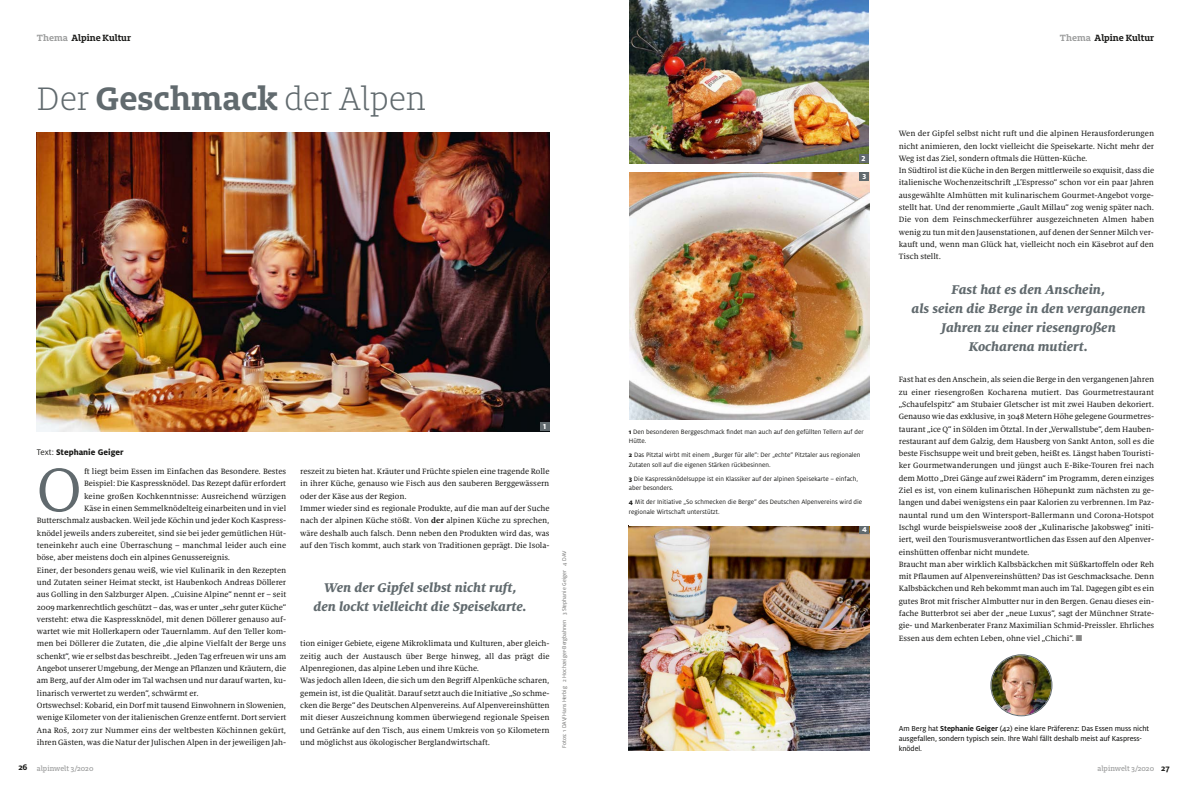
<style>
.page{position:relative;width:1191px;height:794px;background:#fff}
.page>*{position:absolute;margin:0;border:0;box-sizing:border-box;transform-origin:0 0}
.t1{font:67.6px "Milo Serif OT";color:#616a6e}
.t2{font:300 36px "Milo Slab OT";color:#616a6e}
.t3{font:italic 800 14px/19px "Milo Serif OT";color:#616a6e;text-align:center}
.t4{font:700 10px "Milo Slab OT";color:#1a1a18}
.t5{font:800 9px "Milo OT";color:#1a1a18}
.t6{font:8.5px/12.3px "Milo Serif OT Text";letter-spacing:-.005em;color:#1a1a18}
.t7{font:8px/10px "Milo OT Text";letter-spacing:-.01em;color:#1a1a18}
.t8{font:500 8px "Milo Slab OT";color:#9c9d9d}
.t9{font:800 8px "Milo OT";color:#fff}
.t10{font:7px/9.5px "Milo OT";color:#1a1a18}
.t11{font:6px "Milo OT";color:#6f6f6e}
.s1{color:#9c9d9d}
.s2{font-weight:700}
.s3{font-weight:400}
.s4{font-family:"Milo OT";font-weight:700;font-size:9px;color:#1a1a18}
.s5{font-family:"Milo Serif OT";font-weight:700}
.s6{font-weight:800}
.s7{color:#878786}
.s8{font-family:"Milo OT";font-weight:700}
</style>
<div class="page">
<img style="left:37px;top:132px;width:512px;height:299px">
<img style="left:629px;top:0;width:239px;height:163px">
<img style="left:629px;top:172px;width:240px;height:248px">
<img style="left:629px;top:526px;width:240px;height:224px">
<div style="left:539px;top:422px;width:10px;height:9px;background:#616a6e"></div>
<div style="left:859px;top:172px;width:10px;height:9px;background:#616a6e"></div>
<div style="left:859px;top:525px;width:10px;height:9px;background:#616a6e"></div>
<div style="left:858px;top:154px;width:10px;height:9px;background:#616a6e"></div>
<img style="left:990px;top:654px;width:62px;height:62px">
<p class="t4" style="left:37px;top:34px;width:96px"><span class="s1">Thema</span> Alpine Kultur</p>
<h2 class="t2" style="left:37px;top:86px;width:391px">Der <span class="s2">Geschmack</span> der Alpen</h2>
<p class="t5" style="left:37px;top:449px;width:88px"><span class="s3">Text:</span> Stephanie Geiger</p>
<h1 class="t1" style="left:37px;top:464px;width:46px">O</h1>
<p class="t6" style="left:84px;top:466px;width:203px">ft liegt beim Essen im Einfachen das Besondere. Bestes</p>
<p class="t6" style="left:84px;top:478px;width:203px">Beispiel: Die Kaspressknödel. Das Rezept dafür erfordert</p>
<p class="t6" style="left:84px;top:490px;width:203px">keine großen Kochkenntnisse: Ausreichend würzigen</p>
<p class="t6" style="left:84px;top:503px;width:204px">Käse in einen Semmelknödelteig einarbeiten und in viel</p>
<p class="t6" style="left:37px;top:515px;width:251px">Butterschmalz ausbacken. Weil jede Köchin und jeder Koch Kaspress-</p>
<p class="t6" style="left:37px;top:527px;width:251px">knödel jeweils anders zubereitet, sind sie bei jeder gemütlichen Hüt-</p>
<p class="t6" style="left:37px;top:539px;width:251px">teneinkehr auch eine Überraschung – manchmal leider auch eine</p>
<p class="t6" style="left:37px;top:552px;width:195px">böse, aber meistens doch ein alpines Genussereignis.</p>
<p class="t6" style="left:37px;top:564px;width:251px">Einer, der besonders genau weiß, wie viel Kulinarik in den Rezepten</p>
<p class="t6" style="left:37px;top:576px;width:251px">und Zutaten seiner Heimat steckt, ist Haubenkoch Andreas Döllerer</p>
<p class="t6" style="left:37px;top:589px;width:251px">aus Golling in den Salzburger Alpen. „Cuisine Alpine“ nennt er – seit</p>
<p class="t6" style="left:37px;top:601px;width:251px">2009 markenrechtlich geschützt – das, was er unter „sehr guter Küche“</p>
<p class="t6" style="left:37px;top:613px;width:251px">versteht: etwa die Kaspressknödel, mit denen Döllerer genauso auf-</p>
<p class="t6" style="left:37px;top:626px;width:251px">wartet wie mit Hollerkapern oder Tauernlamm. Auf den Teller kom-</p>
<p class="t6" style="left:37px;top:638px;width:251px">men bei Döllerer die Zutaten, die „die alpine Vielfalt der Berge uns</p>
<p class="t6" style="left:37px;top:650px;width:251px">schenkt“, wie er selbst das beschreibt. „Jeden Tag erfreuen wir uns am</p>
<p class="t6" style="left:37px;top:662px;width:251px">Angebot unserer Umgebung, der Menge an Pflanzen und Kräutern, die</p>
<p class="t6" style="left:37px;top:675px;width:251px">am Berg, auf der Alm oder im Tal wachsen und nur darauf warten, ku-</p>
<p class="t6" style="left:37px;top:687px;width:163px">linarisch verwertet zu werden“, schwärmt er.</p>
<p class="t6" style="left:37px;top:699px;width:251px">Ortswechsel: Kobarid, ein Dorf mit tausend Einwohnern in Slowenien,</p>
<p class="t6" style="left:37px;top:712px;width:251px">wenige Kilometer von der italienischen Grenze entfernt. Dort serviert</p>
<p class="t6" style="left:37px;top:724px;width:251px">Ana Roš, 2017 zur Nummer eins der weltbesten Köchinnen gekürt,</p>
<p class="t6" style="left:37px;top:736px;width:251px">ihren Gästen, was die Natur der Julischen Alpen in der jeweiligen Jah-</p>
<p class="t8" style="left:18px;top:766px;width:77px"><span class="s4">26</span> alpinwelt 3/2020</p>
<p class="t9" style="left:543px;top:423px;width:5px">1</p>
<p class="t6" style="left:300px;top:466px;width:251px">reszeit zu bieten hat. Kräuter und Früchte spielen eine tragende Rolle in ihrer Küche, genauso wie Fisch aus den sauberen Berggewässern oder der Käse aus der Region.<br>Immer wieder sind es regionale Produkte, auf die man auf der Suche nach der alpinen Küche stößt. Von <span class="s5">der</span> alpinen Küche zu sprechen, wäre deshalb auch falsch. Denn neben den Produkten wird das, was auf den Tisch kommt, auch stark von Traditionen geprägt. Die Isola-</p>
<h3 class="t3" style="left:314px;top:579px;width:215px">Wen der Gipfel selbst nicht ruft, den lockt vielleicht die Speisekarte.</h3>
<p class="t6" style="left:300px;top:638px;width:251px">tion einiger Gebiete, eigene Mikroklimata und Kulturen, aber gleich&shy;zeitig auch der Austausch über Berge hinweg, all das prägt die Alpenregionen, das alpine Leben und ihre Küche.<br>Was jedoch allen Ideen, die sich um den Begriff Alpenküche scharen, gemein ist, ist die Qualität. Darauf setzt auch die Initiative „So schme&shy;cken die Berge“ des Deutschen Alpenvereins. Auf Alpenvereinshütten mit dieser Auszeichnung kommen überwiegend regionale Speisen und Getränke auf den Tisch, aus einem Umkreis von 50 Kilometern und möglichst aus ökologischer Berglandwirtschaft.</p>
<p class="t11" style="left:562px;top:748px;width:199px;rotate:-90deg">Fotos: 1 DAV/Hans Herbig 2 Hochzeiger-Bergbahnen 3 Stephanie Geiger 4 DAV</p>
<p class="t4" style="left:1060px;top:34px;width:96px"><span class="s1">Thema</span> Alpine Kultur</p>
<p class="t9" style="left:861px;top:155px;width:5px">2</p>
<p class="t9" style="left:862px;top:174px;width:5px">3</p>
<p class="t10" style="left:629px;top:427px;width:236px"><span class="s6">1</span> Den besonderen Berggeschmack findet man auch auf den gefüllten Tellern auf der<br>Hütte.</p>
<p class="t10" style="left:629px;top:451px;width:233px"><span class="s6">2</span> Das Pitztal wirbt mit einem „Burger für alle“: Der „echte“ Pitztaler aus regionalen<br>Zutaten soll auf die eigenen Stärken rückbesinnen.</p>
<p class="t10" style="left:629px;top:474px;width:231px"><span class="s6">3</span> Die Kaspressknödelsuppe ist ein Klassiker auf der alpinen Speisekarte – einfach, aber besonders.</p>
<p class="t10" style="left:629px;top:498px;width:235px"><span class="s6">4</span> Mit der Initiative „So schmecken die Berge“ des Deutschen Alpenvereins wird die regionale Wirtschaft unterstützt.</p>
<p class="t9" style="left:862px;top:526px;width:6px">4</p>
<p class="t6" style="left:898px;top:128px;width:257px">Wen der Gipfel selbst nicht ruft und die alpinen Herausforderungen nicht animieren, den lockt vielleicht die Speisekarte. Nicht mehr der Weg ist das Ziel, sondern oftmals die Hütten-Küche.<br>In Südtirol ist die Küche in den Bergen mittlerweile so exquisit, dass die italienische Wochenzeitschrift „L’Espresso“ schon vor ein paar Jahren ausgewählte Almhütten mit kulinarischem Gourmet-Angebot vorge&shy;stellt hat. Und der renommierte „Gault Millau“ zog wenig später nach.<br>Die von dem Feinschmeckerführer ausgezeichneten Almen haben wenig zu tun mit den Jausenstationen, auf denen der Senner Milch ver&shy;kauft und, wenn man Glück hat, vielleicht noch ein Käsebrot auf den Tisch stellt.</p>
<h3 class="t3" style="left:911px;top:281px;width:235px">Fast hat es den Anschein,<br>als seien die Berge in den vergangenen<br>Jahren zu einer riesengroßen<br>Kocharena mutiert.</h3>
<p class="t6" style="left:898px;top:374px;width:257px">Fast hat es den Anschein, als seien die Berge in den vergangenen Jahren zu einer riesengroßen Kocharena mutiert. Das Gourmetrestaurant „Schaufelspitz“ am Stubaier Gletscher ist mit zwei Hauben dekoriert.<br>Genauso wie das exklusive, in 3048 Metern Höhe gelegene Gourmetres&shy;taurant „ice Q“ in Sölden im Ötztal. In der „Verwallstube“, dem Hauben&shy;restaurant auf dem Galzig, dem Hausberg von Sankt Anton, soll es die beste Fischsuppe weit und breit geben, heißt es. Längst haben Touristi&shy;ker Gourmetwanderungen und jüngst auch E-Bike-Touren frei nach dem Motto „Drei Gänge auf zwei Rädern“ im Programm, deren einziges Ziel es ist, von einem kulinarischen Höhepunkt zum nächsten zu ge&shy;langen und dabei wenigstens ein paar Kalorien zu verbrennen. Im Paz&shy;nauntal rund um den Wintersport-Ballermann und Corona-Hotspot Ischgl wurde beispielsweise 2008 der „Kulinarische Jakobsweg“ initi&shy;iert, weil den Tourismusverantwortlichen das Essen auf den Alpenver&shy;einshütten offenbar nicht mundete.<br>Braucht man aber wirklich Kalbsbäckchen mit Süßkartoffeln oder Reh mit Pflaumen auf Alpenvereinshütten? Das ist Geschmacksache. Denn Kalbsbäckchen und Reh bekommt man auch im Tal. Dagegen gibt es ein gutes Brot mit frischer Almbutter nur in den Bergen. Genau dieses ein&shy;fache Butterbrot sei aber der „neue Luxus“, sagt der Münchner Strate&shy;gie- und Markenberater Franz Maximilian Schmid-Preissler. Ehrliches Essen aus dem echten Leben, ohne viel „Chichi“. <span class="s7">■</span></p>
<p class="t7" style="left:898px;top:723px;width:252px">Am Berg hat <span class="s8">Stephanie Geiger</span> (42) eine klare Präferenz: Das Essen muss nicht ausgefallen, sondern typisch sein. Ihre Wahl fällt deshalb meist auf Kaspress&shy;knödel.</p>
<p class="t8" style="left:1097px;top:766px;width:74px">alpinwelt 3/2020 <span class="s4">27</span></p>
</div>
